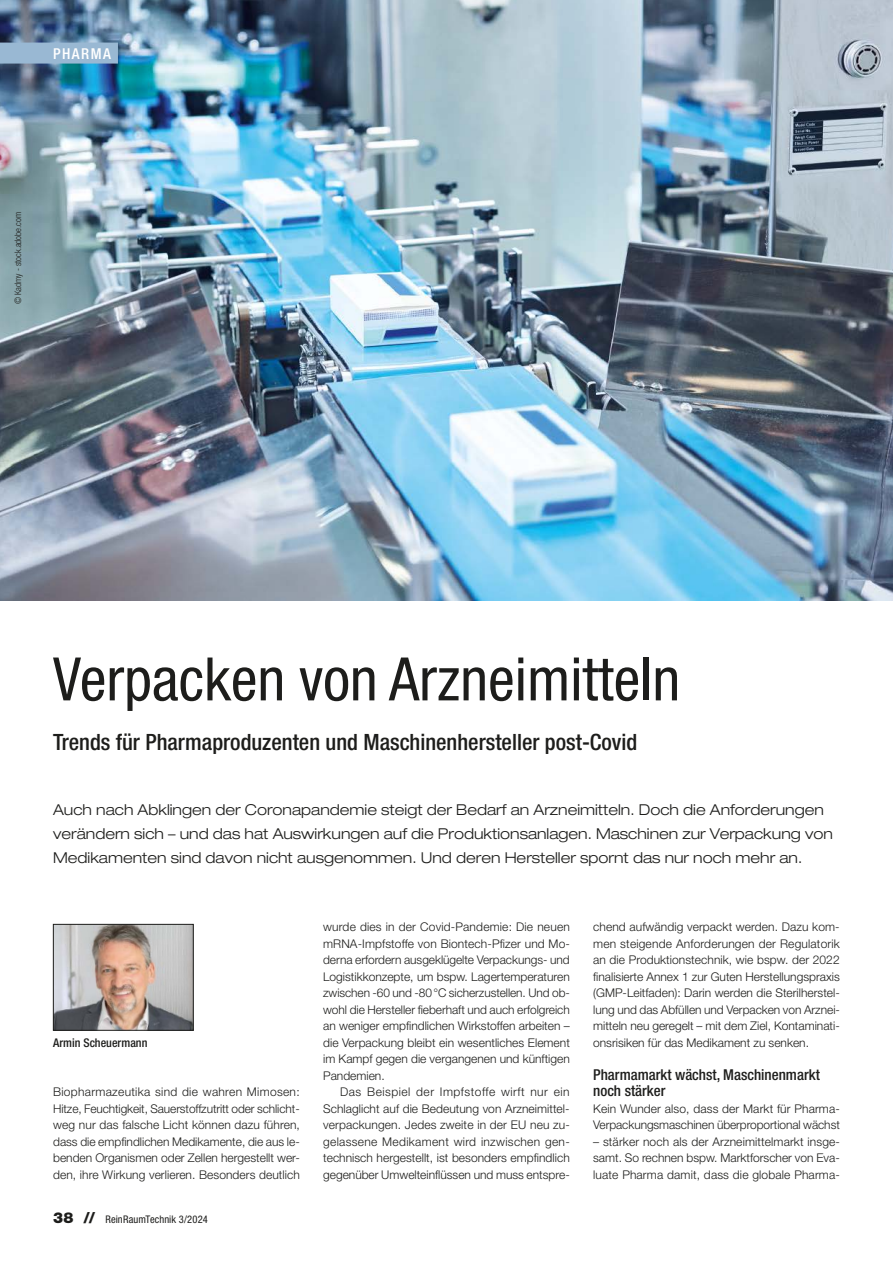
<style>
.page{position:relative;width:893px;height:1263px;background:#fff}
.page>*{position:absolute;margin:0;border:0;box-sizing:border-box;transform-origin:0 0}
.t1{font:condensed 60px "Helvetica Neue LT Std";color:#1d1d1b}
.t2{font:500 condensed 22.5px "Helvetica Neue LT Std";color:#1d1d1b}
.t3{font:300 expanded 15px/24px "Helvetica Neue LT Std";color:#1d1d1b}
.t4{font:500 condensed 15px/16.5px "Helvetica Neue LT Std";color:#1d1d1b}
.t5{font:500 condensed 15px "Helvetica Neue LT Std";letter-spacing:.1em;color:#fff}
.t6{font:300 12px/16.5px "Helvetica Neue LT Std";letter-spacing:.005em;color:#1d1d1b;text-align:justify}
.t7{font:500 condensed 12px "Helvetica Neue LT Std";color:#1d1d1b}
.t8{font:condensed 10.5px "Helvetica Neue LT Std";letter-spacing:.01em;color:#1d1d1b}
.t9{font:300 condensed 9px "Helvetica Neue LT Std";color:#1d1d1b}
.s1{font-weight:900;font-stretch:normal;font-size:15px}
</style>
<div class="page">
<img style="left:0;top:0;width:893px;height:601px">
<img style="left:55px;top:926px;width:136px;height:102px">
<div style="left:53px;top:924px;width:140px;height:106px;border:1px solid #1d1d1b"></div>
<div style="left:0;top:43px;width:118px;height:21px;background:#99b8d3"></div>
<p class="t5" style="left:53px;top:44px;width:49px">Pharma</p>
<p class="t9" style="left:13px;top:304px;width:94px;rotate:-90deg">© Kadmy - stock.adobe.com</p>
<h1 class="t1" style="left:53px;top:644px;width:629px">Verpacken von Arzneimitteln</h1>
<h2 class="t2" style="left:53px;top:728px;width:586px">Trends für Pharmaproduzenten und Maschinenhersteller post-Covid</h2>
<p class="t3" style="left:53px;top:798px;width:781px">Auch nach Abklingen der Coronapandemie steigt der Bedarf an Arzneimitteln. Doch die Anforderungen verändern sich – und das hat Auswirkungen auf die Produktionsanlagen. Maschinen zur Verpackung von<br>Medikamenten sind davon nicht ausgenommen. Und deren Hersteller spornt das nur noch mehr an.</p>
<p class="t7" style="left:53px;top:1035px;width:96px">Armin Scheuermann</p>
<p class="t6" style="left:53px;top:1084px;width:248px">Biopharmazeutika sind die wahren Mimosen:<br>Hitze, Feuchtigkeit, Sauerstoffzutritt oder schlicht&shy;weg nur das falsche Licht können dazu führen, dass die empfindlichen Medikamente, die aus le&shy;benden Organismen oder Zellen hergestellt wer&shy;den, ihre Wirkung verlieren. Besonders deutlich</p>
<p class="t8" style="left:53px;top:1213px;width:156px"><span class="s1">38 //</span> ReinRaumTechnik 3/2024</p>
<p class="t6" style="left:323px;top:919px;width:248px">wurde dies in der Covid-Pandemie: Die neuen mRNA-Impfstoffe von Biontech-Pfizer und Mo&shy;derna erfordern ausgeklügelte Verpackungs- und Logistikkonzepte, um bspw. Lagertemperaturen zwischen -60 und -80°C sicherzustellen. Und ob&shy;wohl die Hersteller fieberhaft und auch erfolgreich an weniger empfindlichen Wirkstoffen arbeiten – die Verpackung bleibt ein wesentliches Element im Kampf gegen die vergangenen und künftigen Pandemien.</p>
<p class="t6" style="left:323px;top:1084px;width:248px;text-align:left;text-indent:17px">Das Beispiel der Impfstoffe wirft nur ein Schlaglicht auf die Bedeutung von Arzneimittel&shy;verpackungen. Jedes zweite in der EU neu zu&shy;gelassene Medikament wird inzwischen gen&shy;technisch hergestellt, ist besonders empfindlich gegenüber Umwelteinflüssen und muss entspre-</p>
<p class="t6" style="left:593px;top:919px;width:248px">chend aufwändig verpackt werden. Dazu kom&shy;men steigende Anforderungen der Regulatorik an die Produktionstechnik, wie bspw. der 2022 finalisierte Annex 1 zur Guten Herstellungspraxis (GMP-Leitfaden): Darin werden die Sterilherstel&shy;lung und das Abfüllen und Verpacken von Arznei&shy;mitteln neu geregelt – mit dem Ziel, Kontaminati&shy;onsrisiken für das Medikament zu senken.</p>
<p class="t4" style="left:593px;top:1066px;width:228px">Pharmamarkt wächst, Maschinenmarkt noch stärker</p>
<p class="t6" style="left:593px;top:1100px;width:248px">Kein Wunder also, dass der Markt für Pharma-<br>Verpackungsmaschinen überproportional wächst</p>
<p class="t6" style="left:593px;top:1133px;width:248px">– stärker noch als der Arzneimittelmarkt insge&shy;samt. So rechnen bspw. Marktforscher von Eva&shy;luate Pharma damit, dass die globale Pharma-</p>
</div>
